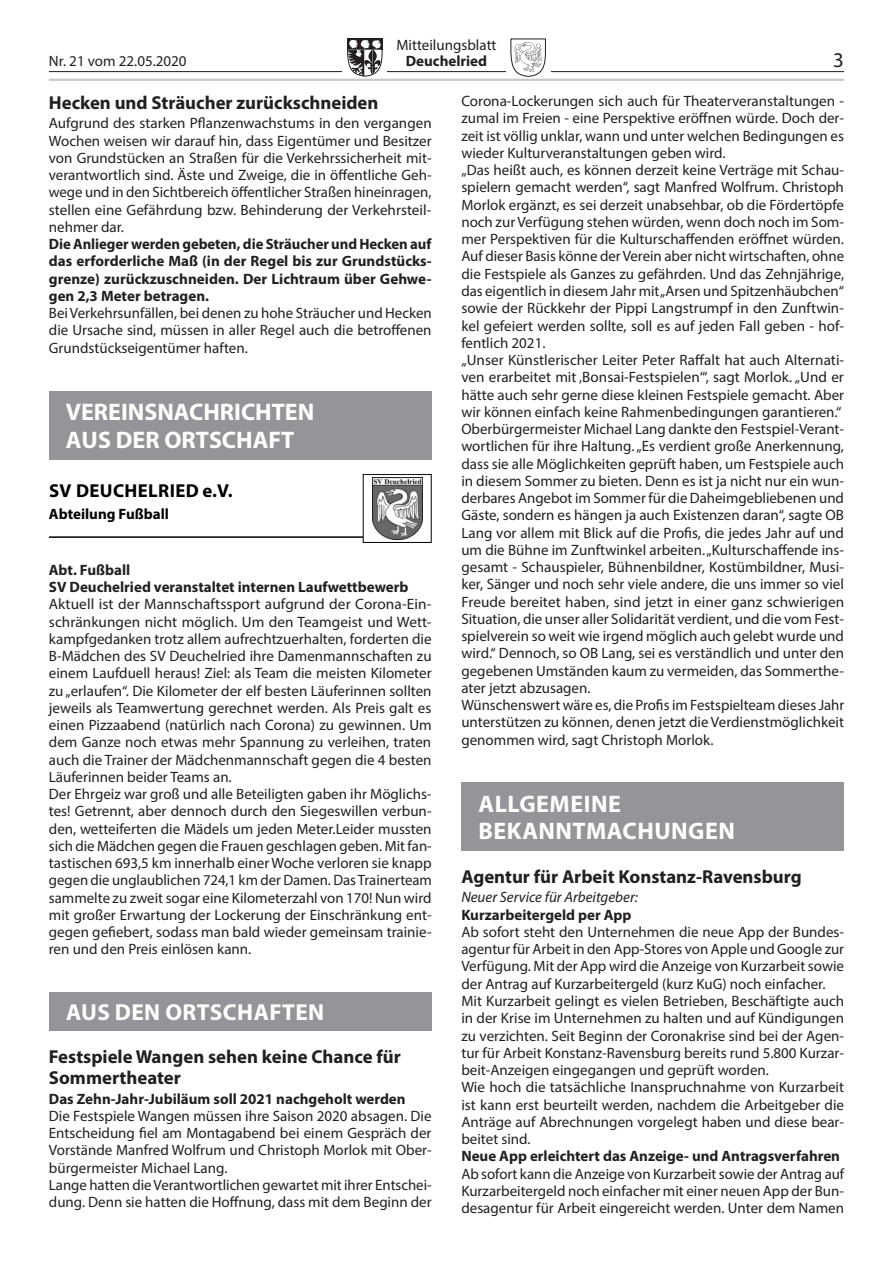
<style>
.page{position:relative;width:893px;height:1263px;background:#fff}
.page>*{position:absolute;margin:0;border:0;box-sizing:border-box;transform-origin:0 0}
.t1{font:700 24px/28.8px "Myriad Pro";color:#fff}
.t2{font:700 24px/27px "Myriad Pro";letter-spacing:.02em;color:#fff}
.t3{font:700 23.25px "Myriad Pro";letter-spacing:.02em;color:#fff}
.t4{font:21px "Myriad Pro";color:#231f20}
.t5{font:700 18.75px/21px "Myriad Pro";color:#231f20}
.t6{font:700 18.75px "Myriad Pro";letter-spacing:.02em;color:#000}
.t7{font:15px/17.2px "Myriad Pro";color:#231f20}
.t8{font:700 15px/17.2px "Myriad Pro";color:#231f20;text-align:justify}
.t9{font:italic 15px "Myriad Pro";color:#231f20}
.t10{font:700 15px "Myriad Pro";color:#000}
</style>
<div class="page">
<hr style="left:49px;top:71px;width:795px;height:1px;background:#231f20">
<div style="left:343px;top:34px;width:44px;height:47px;background:#fff"></div>
<svg style="left:347px;top:38px;width:36px;height:39px"></svg>
<div style="left:506px;top:34px;width:44px;height:47px;background:#fff"></div>
<svg style="left:510px;top:38px;width:36px;height:39px"></svg>
<img style="left:513px;top:40px;width:30px;height:33px">
<hr style="left:49px;top:79px;width:795px;height:2px;background:#c7c8ca">
<div style="left:49px;top:391px;width:383px;height:68px;background:#939598"></div>
<hr style="left:49px;top:536px;width:383px;height:2px;background:#000">
<div style="left:363px;top:474px;width:68px;height:68px;background:#fff"></div>
<img style="left:372px;top:478px;width:50px;height:61px">
<div style="left:363px;top:474px;width:69px;height:69px;border:1px solid #000"></div>
<div style="left:49px;top:993px;width:383px;height:38px;background:#939598"></div>
<div style="left:461px;top:783px;width:383px;height:68px;background:#939598"></div>
<p class="t7" style="left:396px;top:36px;width:102px">Mitteilungsblatt</p>
<p class="t7" style="left:49px;top:52px;width:139px">Nr. 21 vom 22.05.2020</p>
<p class="t8" style="left:406px;top:52px;width:83px">Deuchelried</p>
<h3 class="t4" style="left:833px;top:47px;width:12px">3</h3>
<p class="t5" style="left:49px;top:92px;width:331px">Hecken und Sträucher zurückschneiden</p>
<p class="t7" style="left:49px;top:115px;width:384px;text-align:justify">Aufgrund des starken Pflanzenwachstums in den vergangen Wochen weisen wir darauf hin, dass Eigentümer und Besitzer von Grundstücken an Straßen für die Verkehrssicherheit mit&shy;verantwortlich sind. Äste und Zweige, die in öffentliche Geh&shy;wege und in den Sichtbereich öffentlicher Straßen hineinragen, stellen eine Gefährdung bzw. Behinderung der Verkehrsteil&shy;nehmer dar.</p>
<p class="t8" style="left:49px;top:235px;width:384px">Die Anlieger werden gebeten, die Sträucher und Hecken auf das erforderliche Maß (in der Regel bis zur Grundstücks&shy;grenze) zurückzuschneiden. Der Lichtraum über Gehwe&shy;gen 2,3 Meter betragen.</p>
<p class="t7" style="left:49px;top:304px;width:384px;text-align:justify">Bei Verkehrsunfällen, bei denen zu hohe Sträucher und Hecken die Ursache sind, müssen in aller Regel auch die betroffenen Grundstückseigentümer haften.</p>
<p class="t7" style="left:461px;top:92px;width:384px">Corona-Lockerungen sich auch für Theaterveranstaltungen - zumal im Freien - eine Perspektive eröffnen würde. Doch der&shy;zeit ist völlig unklar, wann und unter welchen Bedingungen es wieder Kulturveranstaltungen geben wird.<br>„Das heißt auch, es können derzeit keine Verträge mit Schau&shy;spielern gemacht werden“, sagt Manfred Wolfrum. Christoph Morlok ergänzt, es sei derzeit unabsehbar, ob die Fördertöpfe noch zur Verfügung stehen würden, wenn doch noch im Som&shy;mer Perspektiven für die Kulturschaffenden eröffnet würden.<br>Auf dieser Basis könne der Verein aber nicht wirtschaften, ohne die Festspiele als Ganzes zu gefährden. Und das Zehnjährige, das eigentlich in diesem Jahr mit „Arsen und Spitzenhäubchen“ sowie der Rückkehr der Pippi Langstrumpf in den Zunftwin&shy;kel gefeiert werden sollte, soll es auf jeden Fall geben - hof&shy;fentlich 2021.<br>„Unser Künstlerischer Leiter Peter Raffalt hat auch Alternati&shy;ven erarbeitet mit ‚Bonsai-Festspielen‘“, sagt Morlok. „Und er hätte auch sehr gerne diese kleinen Festspiele gemacht. Aber wir können einfach keine Rahmenbedingungen garantieren.“ Oberbürgermeister Michael Lang dankte den Festspiel-Verant&shy;wortlichen für ihre Haltung. „Es verdient große Anerkennung, dass sie alle Möglichkeiten geprüft haben, um Festspiele auch in diesem Sommer zu bieten. Denn es ist ja nicht nur ein wun&shy;derbares Angebot im Sommer für die Daheimgebliebenen und Gäste, sondern es hängen ja auch Existenzen daran“, sagte OB Lang vor allem mit Blick auf die Profis, die jedes Jahr auf und um die Bühne im Zunftwinkel arbeiten. „Kulturschaffende ins&shy;gesamt - Schauspieler, Bühnenbildner, Kostümbildner, Musi&shy;ker, Sänger und noch sehr viele andere, die uns immer so viel Freude bereitet haben, sind jetzt in einer ganz schwierigen Situation, die unser aller Solidarität verdient, und die vom Fest&shy;spielverein so weit wie irgend möglich auch gelebt wurde und wird.“ Dennoch, so OB Lang, sei es verständlich und unter den gegebenen Umständen kaum zu vermeiden, das Sommerthe&shy;ater jetzt abzusagen.<br>Wünschenswert wäre es, die Profis im Festspielteam dieses Jahr unterstützen zu können, denen jetzt die Verdienstmöglichkeit genommen wird, sagt Christoph Morlok.</p>
<h1 class="t1" style="left:66px;top:396px;width:250px">VEREINSNACHRICHTEN<br>AUS DER ORTSCHAFT</h1>
<p class="t6" style="left:49px;top:478px;width:185px">SV DEUCHELRIED e.V.</p>
<p class="t10" style="left:49px;top:504px;width:122px">Abteilung Fußball</p>
<p class="t8" style="left:49px;top:561px;width:361px">Abt. Fußball<br>SV Deuchelried veranstaltet internen Laufwettbewerb</p>
<p class="t7" style="left:49px;top:595px;width:384px">Aktuell ist der Mannschaftssport aufgrund der Corona-Ein&shy;schränkungen nicht möglich. Um den Teamgeist und Wett&shy;kampfgedanken trotz allem aufrechtzuerhalten, forderten die B-Mädchen des SV Deuchelried ihre Damenmannschaften zu einem Laufduell heraus! Ziel: als Team die meisten Kilometer zu „erlaufen“. Die Kilometer der elf besten Läuferinnen sollten jeweils als Teamwertung gerechnet werden. Als Preis galt es einen Pizzaabend (natürlich nach Corona) zu gewinnen. Um dem Ganze noch etwas mehr Spannung zu verleihen, traten auch die Trainer der Mädchenmannschaft gegen die 4 besten Läuferinnen beider Teams an.<br>Der Ehrgeiz war groß und alle Beteiligten gaben ihr Möglichs&shy;tes! Getrennt, aber dennoch durch den Siegeswillen verbun&shy;den, wetteiferten die Mädels um jeden Meter.Leider mussten sich die Mädchen gegen die Frauen geschlagen geben. Mit fan&shy;tastischen 693,5 km innerhalb einer Woche verloren sie knapp gegen die unglaublichen 724,1 km der Damen. Das Trainerteam sammelte zu zweit sogar eine Kilometerzahl von 170! Nun wird mit großer Erwartung der Lockerung der Einschränkung ent&shy;gegen gefiebert, sodass man bald wieder gemeinsam trainie&shy;ren und den Preis einlösen kann.</p>
<h1 class="t2" style="left:479px;top:790px;width:258px">ALLGEMEINE<br>BEKANNTMACHUNGEN</h1>
<p class="t5" style="left:461px;top:866px;width:342px">Agentur für Arbeit Konstanz-Ravensburg</p>
<p class="t9" style="left:461px;top:888px;width:178px">Neuer Service für Arbeitgeber:</p>
<p class="t8" style="left:461px;top:905px;width:172px">Kurzarbeitergeld per App</p>
<p class="t7" style="left:461px;top:923px;width:384px">Ab sofort steht den Unternehmen die neue App der Bundes&shy;agentur für Arbeit in den App-Stores von Apple und Google zur Verfügung. Mit der App wird die Anzeige von Kurzarbeit sowie der Antrag auf Kurzarbeitergeld (kurz KuG) noch einfacher.<br>Mit Kurzarbeit gelingt es vielen Betrieben, Beschäftigte auch in der Krise im Unternehmen zu halten und auf Kündigungen zu verzichten. Seit Beginn der Coronakrise sind bei der Agen&shy;tur für Arbeit Konstanz-Ravensburg bereits rund 5.800 Kurzar&shy;beit-Anzeigen eingegangen und geprüft worden.<br>Wie hoch die tatsächliche Inanspruchnahme von Kurzarbeit ist kann erst beurteilt werden, nachdem die Arbeitgeber die Anträge auf Abrechnungen vorgelegt haben und diese bear&shy;beitet sind.</p>
<p class="t8" style="left:461px;top:1147px;width:380px">Neue App erleichtert das Anzeige- und Antragsverfahren</p>
<p class="t7" style="left:461px;top:1164px;width:384px;text-align:justify">Ab sofort kann die Anzeige von Kurzarbeit sowie der Antrag auf Kurzarbeitergeld noch einfacher mit einer neuen App der Bun&shy;desagentur für Arbeit eingereicht werden. Unter dem Namen</p>
<h2 class="t3" style="left:66px;top:997px;width:260px">AUS DEN ORTSCHAFTEN</h2>
<p class="t5" style="left:49px;top:1046px;width:353px">Festspiele Wangen sehen keine Chance für<br>Sommertheater</p>
<p class="t8" style="left:49px;top:1089px;width:358px">Das Zehn-Jahr-Jubiläum soll 2021 nachgeholt werden</p>
<p class="t7" style="left:49px;top:1107px;width:384px">Die Festspiele Wangen müssen ihre Saison 2020 absagen. Die Entscheidung fiel am Montagabend bei einem Gespräch der Vorstände Manfred Wolfrum und Christoph Morlok mit Ober&shy;bürgermeister Michael Lang.<br>Lange hatten die Verantwortlichen gewartet mit ihrer Entschei&shy;dung. Denn sie hatten die Hoffnung, dass mit dem Beginn der</p>
</div>
